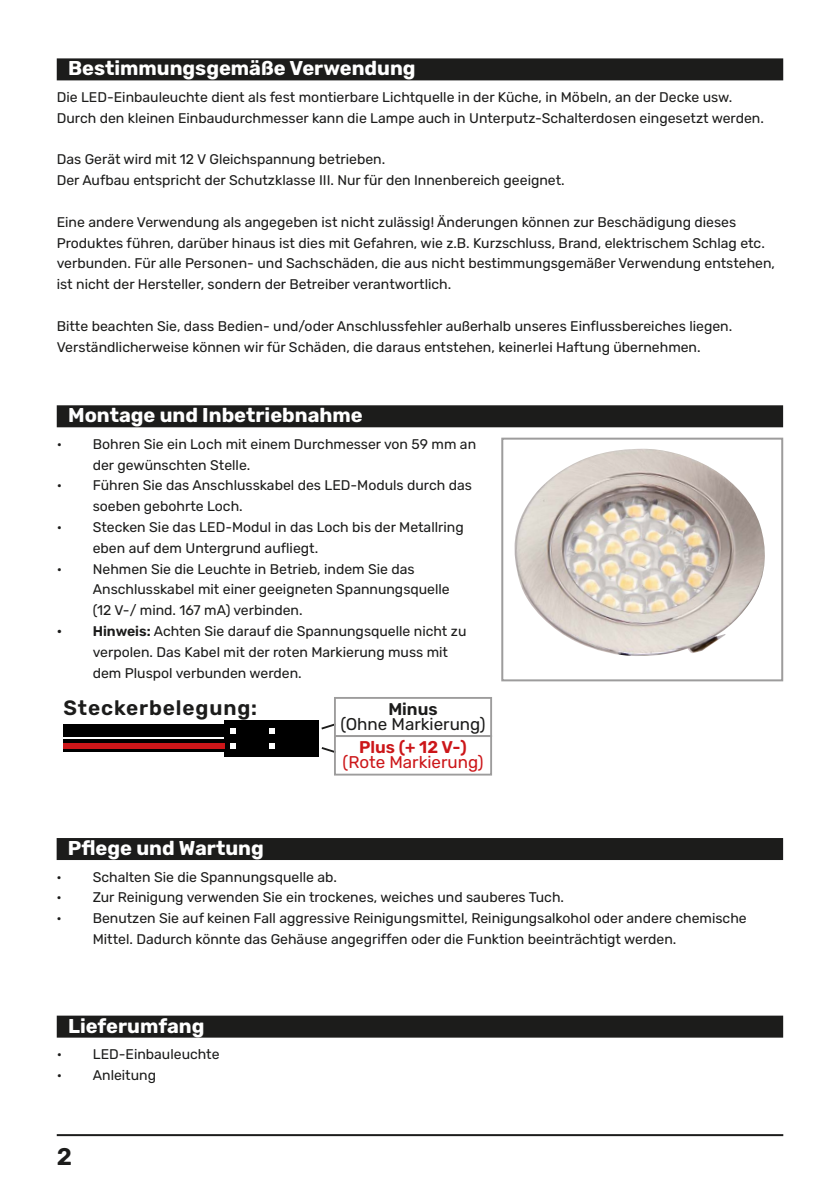
<style>
.page{position:relative;width:840px;height:1191px;background:#fff}
.page>*{position:absolute;margin:0;border:0;box-sizing:border-box;transform-origin:0 0}
.t1{font:600 24px "Rubik";color:#1c1c1b}
.t2{font:600 20.8px "Rubik";letter-spacing:.04em;color:#1c1c1b}
.t3{font:700 20px "Rubik";color:#fff}
.t4{font:17px "Rubik";color:#cc1619}
.t5{font:17px "Rubik";color:#1c1c1b}
.t6{font:600 17px "Rubik";color:#cc1619}
.t7{font:600 17px "Rubik";color:#1c1c1b}
.t8{font:14px/20.8px "Rubik";color:#1c1c1b}
.s1{font-weight:600}
</style>
<div class="page">
<hr style="left:57px;top:1134px;width:725px;height:2px;background:#1c1c1b">
<div style="left:57px;top:58px;width:725px;height:22px;background:#1c1c1b"></div>
<div style="left:57px;top:405px;width:725px;height:22px;background:#1c1c1b"></div>
<img style="left:514px;top:449px;width:251px;height:207px">
<div style="left:501px;top:437px;width:281px;height:244px;border:2px solid #9d9c9c"></div>
<div style="left:63px;top:725px;width:161px;height:12px;background:#000"></div>
<svg style="left:63px;top:739px;width:161px;height:12px"></svg>
<div style="left:224px;top:720px;width:95px;height:36px;background:#000"></div>
<svg style="left:269px;top:743px;width:5px;height:5px"></svg>
<svg style="left:269px;top:728px;width:5px;height:5px"></svg>
<svg style="left:230px;top:743px;width:5px;height:5px"></svg>
<svg style="left:230px;top:728px;width:5px;height:5px"></svg>
<div style="left:63px;top:743px;width:161px;height:5px;background:#cc1619"></div>
<svg style="left:321px;top:747px;width:13px;height:6px"></svg>
<div style="left:334px;top:735px;width:158px;height:40px;border:2px solid #9d9c9c"></div>
<svg style="left:321px;top:723px;width:13px;height:7px"></svg>
<div style="left:334px;top:697px;width:158px;height:40px;border:2px solid #9d9c9c"></div>
<div style="left:57px;top:838px;width:725px;height:22px;background:#1c1c1b"></div>
<div style="left:57px;top:1015px;width:725px;height:22px;background:#1c1c1b"></div>
<h3 class="t3" style="left:68px;top:59px;width:349px">Bestimmungsgemäße Verwendung</h3>
<p class="t8" style="left:57px;top:87px;width:708px">Die LED-Einbauleuchte dient als fest montierbare Lichtquelle in der Küche, in Möbeln, an der Decke usw.<br>Durch den kleinen Einbaudurchmesser kann die Lampe auch in Unterputz-Schalterdosen eingesetzt werden.</p>
<p class="t8" style="left:57px;top:149px;width:509px">Das Gerät wird mit 12 V Gleichspannung betrieben.<br>Der Aufbau entspricht der Schutzklasse III. Nur für den Innenbereich geeignet.</p>
<p class="t8" style="left:57px;top:212px;width:719px">Eine andere Verwendung als angegeben ist nicht zulässig! Änderungen können zur Beschädigung dieses Produktes führen, darüber hinaus ist dies mit Gefahren, wie z.B. Kurzschluss, Brand, elektrischem Schlag etc. verbunden. Für alle Personen- und Sachschäden, die aus nicht bestimmungsgemäßer Verwendung entstehen, ist nicht der Hersteller, sondern der Betreiber verantwortlich.</p>
<p class="t8" style="left:57px;top:316px;width:676px">Bitte beachten Sie, dass Bedien- und/oder Anschlussfehler außerhalb unseres Einflussbereiches liegen.<br>Verständlicherweise können wir für Schäden, die daraus entstehen, keinerlei Haftung übernehmen.</p>
<h3 class="t3" style="left:68px;top:406px;width:296px">Montage und Inbetriebnahme</h3>
<p class="t8" style="left:93px;top:434px;width:384px;text-indent:-36px">• Bohren Sie ein Loch mit einem Durchmesser von 59 mm an der gewünschten Stelle.</p>
<p class="t8" style="left:93px;top:475px;width:380px;text-indent:-36px">• Führen Sie das Anschlusskabel des LED-Moduls durch das soeben gebohrte Loch.</p>
<p class="t8" style="left:93px;top:517px;width:372px;text-indent:-36px">• Stecken Sie das LED-Modul in das Loch bis der Metallring eben auf dem Untergrund aufliegt.</p>
<p class="t8" style="left:93px;top:559px;width:358px;text-indent:-36px">• Nehmen Sie die Leuchte in Betrieb, indem Sie das<br>Anschlusskabel mit einer geeigneten Spannungsquelle (12 V-/ mind. 167 mA) verbinden.</p>
<p class="t8" style="left:93px;top:621px;width:375px;text-indent:-36px"><span class="s1">• Hinweis:</span> Achten Sie darauf die Spannungsquelle nicht zu verpolen. Das Kabel mit der roten Markierung muss mit dem Pluspol verbunden werden.</p>
<h2 class="t2" style="left:63px;top:697px;width:195px">Steckerbelegung:</h2>
<p class="t6" style="left:359px;top:739px;width:109px">Plus (+ 12 V-)</p>
<p class="t4" style="left:342px;top:753px;width:142px">(Rote Markierung)</p>
<p class="t7" style="left:388px;top:701px;width:51px">Minus</p>
<p class="t5" style="left:340px;top:715px;width:146px">(Ohne Markierung)</p>
<h3 class="t3" style="left:68px;top:836px;width:197px">Pflege und Wartung</h3>
<p class="t8" style="left:57px;top:866px;width:281px">• Schalten Sie die Spannungsquelle ab.</p>
<p class="t8" style="left:57px;top:887px;width:508px">• Zur Reinigung verwenden Sie ein trockenes, weiches und sauberes Tuch.</p>
<p class="t8" style="left:93px;top:908px;width:655px;text-indent:-36px">• Benutzen Sie auf keinen Fall aggressive Reinigungsmittel, Reinigungsalkohol oder andere chemische<br>Mittel. Dadurch könnte das Gehäuse angegriffen oder die Funktion beeinträchtigt werden.</p>
<h3 class="t3" style="left:68px;top:1016px;width:138px">Lieferumfang</h3>
<p class="t8" style="left:57px;top:1044px;width:164px">• LED-Einbauleuchte</p>
<p class="t8" style="left:57px;top:1065px;width:101px">• Anleitung</p>
<h1 class="t1" style="left:57px;top:1145px;width:17px">2</h1>
</div>
